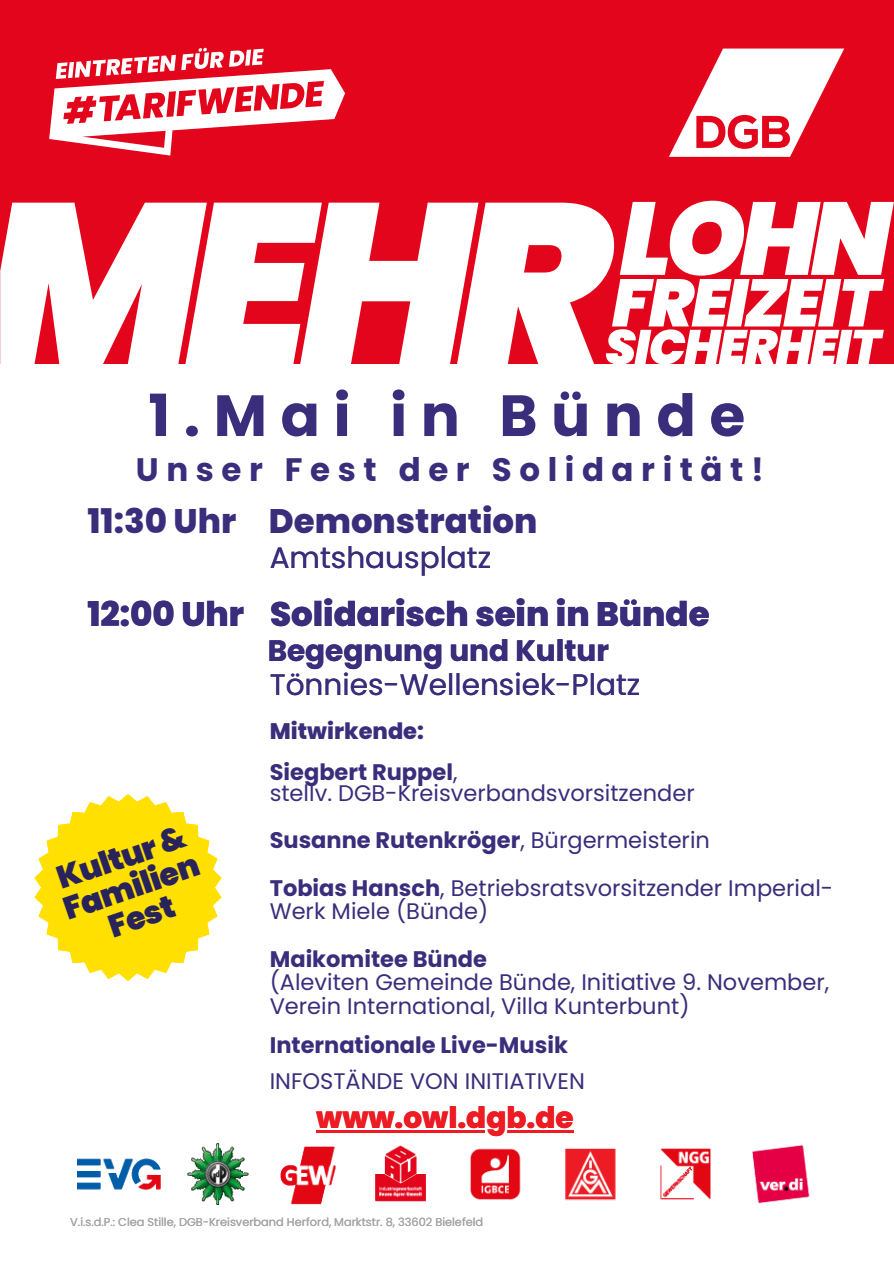
<style>
.page{position:relative;width:894px;height:1264px;background:#fff}
.page>*{position:absolute;margin:0;border:0;box-sizing:border-box;transform-origin:0 0}
.t1{font:700 58.05px "Poppins";letter-spacing:.235em;color:#3a2d7b}
.t2{font:800 34.05px "Poppins";color:#3a2d7b}
.t3{font:700 32.4px "Poppins";letter-spacing:.235em;color:#3a2d7b}
.t4{font:900 31.65px/31.2px "Poppins";color:#29235c;text-align:center}
.t5{font:29.55px "Poppins";color:#3a2d7b}
.t6{font:700 29.55px "Poppins";color:#3a2d7b}
.t7{font:800 29.55px "Poppins";color:#ed1c24}
.t8{font:22.5px/23.7px "Poppins";color:#3a2d7b}
.t9{font:700 22.5px "Poppins";color:#3a2d7b}
.t10{font:800 22.5px "Poppins";color:#3a2d7b}
.t11{font:11.4px "Poppins";color:#a6a6a6}
.s1{font-weight:700}
.s2{font-weight:400}
</style>
<div class="page">
<img style="left:77px;top:1143px;width:733px;height:61px">
<div style="left:0;top:0;width:893px;height:363px;background:#e3051b"></div>
<svg style="left:669px;top:49px;width:175px;height:108px"></svg>
<svg style="left:49px;top:48px;width:296px;height:107px"></svg>
<svg style="left:0;top:201px;width:893px;height:162px"></svg>
<svg style="left:34px;top:794px;width:187px;height:187px"></svg>
<hr style="left:316px;top:1130px;width:257px;height:2px;background:#ed1c24">
<h1 class="t1" style="left:148px;top:375px;width:598px">1.Mai in Bünde</h1>
<h1 class="t3" style="left:136px;top:447px;width:629px">Unser Fest der Solidarität!</h1>
<h6 class="t2" style="left:87px;top:497px;width:451px">11:30 Uhr Demonstration</h6>
<h2 class="t5" style="left:269px;top:537px;width:223px">Amtshausplatz</h2>
<h6 class="t2" style="left:87px;top:590px;width:623px">12:00 Uhr Solidarisch sein in Bünde</h6>
<h6 class="t6" style="left:267px;top:629px;width:343px">Begegnung und Kultur</h6>
<h5 class="t5" style="left:269px;top:664px;width:372px">Tönnies-Wellensiek-Platz</h5>
<h6 class="t4" style="left:49px;top:865px;width:143px;rotate:-19deg">Kultur&amp;<br>Familien<br>Fest</h6>
<p class="t10" style="left:269px;top:715px;width:156px">Mitwirkende:</p>
<p class="t8" style="left:269px;top:761px;width:426px;line-height:21.3px"><span class="s1">Siegbert Ruppel</span>,<br>stellv. DGB-Kreisverbandsvorsitzender</p>
<h1 class="t9" style="left:269px;top:824px;width:441px">Susanne Rutenkröger<span class="s2">, Bürgermeisterin</span></h1>
<h1 class="t8" style="left:269px;top:876px;width:565px"><span class="s1">Tobias Hansch</span>, Betriebsratsvorsitzender Imperial-<br>Werk Miele (Bünde)</h1>
<h3 class="t8" style="left:269px;top:946px;width:561px"><span class="s1">Maikomitee Bünde<br></span>(Aleviten Gemeinde Bünde, Initiative 9. November,<br>Verein International, Villa Kunterbunt)</h3>
<h1 class="t9" style="left:269px;top:1029px;width:299px">Internationale Live-Musik</h1>
<h3 class="t8" style="left:269px;top:1069px;width:316px">INFOSTÄNDE VON INITIATIVEN</h3>
<h4 class="t7" style="left:316px;top:1096px;width:259px">www.owl.dgb.de</h4>
<h6 class="t11" style="left:70px;top:1213px;width:414px">V.i.s.d.P.: Clea Stille, DGB-Kreisverband Herford, Marktstr. 8, 33602 Bielefeld</h6>
</div>
